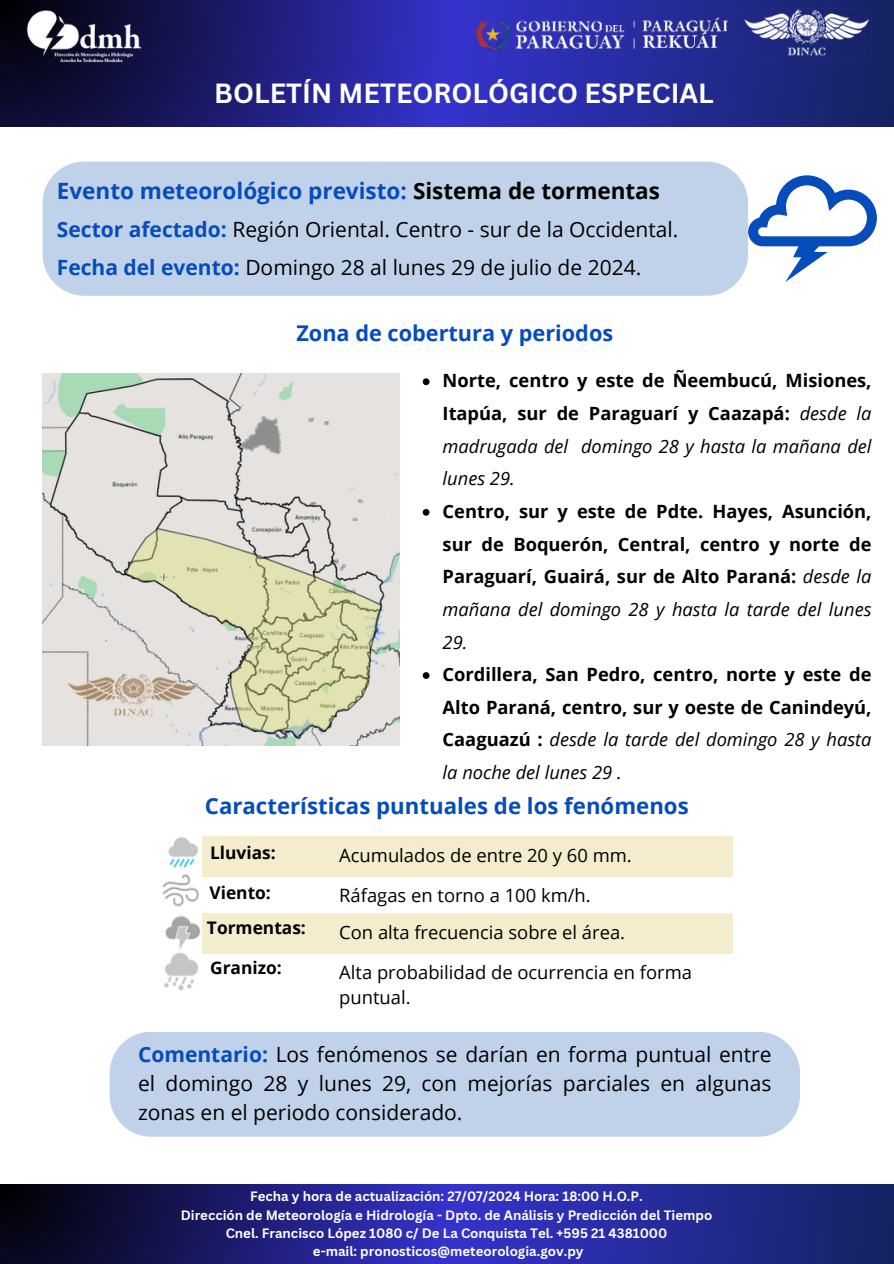
<style>
.page{position:relative;width:894px;height:1264px;background:#fff}
.page>*{position:absolute;margin:0;border:0;box-sizing:border-box;transform-origin:0 0}
.t1{font:700 27px "Canva Sans";color:#fff}
.t2{font:700 22.5px "Open Sans";color:#064cba}
.t3{font:700 22.2px "Open Sans";color:#064cba}
.t4{font:700 21.75px "Open Sans";color:#064cba}
.t5{font:21px/29.2px "Open Sans";color:#000;text-align:justify}
.t6{font:18.45px/25.3px "Open Sans";color:#000}
.t7{font:700 18.3px/32.7px "Open Sans";color:#000;text-align:justify}
.t8{font:700 17.4px "Open Sans";color:#000}
.t9{font:700 13.2px "Canva Sans";color:#fff}
.s1{color:#000}
.s2{font-weight:700;color:#064cba}
.s3{font-weight:400;font-style:italic}
</style>
<div class="page">
<svg style="left:0;top:0;width:893px;height:126px;background:#1f217d"></svg>
<img style="left:742px;top:8px;width:129px;height:50px">
<img style="left:26px;top:10px;width:115px;height:53px">
<svg style="left:748px;top:175px;width:128px;height:107px"></svg>
<div style="left:43px;top:162px;width:704px;height:134px;background:#c0d2ea"></div>
<svg style="left:0;top:1184px;width:893px;height:79px;background:#1f227f"></svg>
<img style="left:454px;top:4px;width:287px;height:81px">
<div style="left:160px;top:835px;width:572px;height:41px;background:#f3eccd"></div>
<div style="left:160px;top:913px;width:573px;height:40px;background:#f3eccd"></div>
<img style="left:160px;top:835px;width:42px;height:155px">
<div style="left:109px;top:1032px;width:690px;height:104px;background:#c0d2ea"></div>
<img style="left:43px;top:373px;width:356px;height:372px">
<img style="left:65px;top:672px;width:136px;height:45px">
<svg style="left:422px;top:378px;width:7px;height:7px"></svg>
<svg style="left:422px;top:509px;width:7px;height:6px"></svg>
<svg style="left:422px;top:672px;width:7px;height:7px"></svg>
<h3 class="t1" style="left:214px;top:74px;width:501px">BOLETÍN METEOROLÓGICO ESPECIAL</h3>
<h4 class="t2" style="left:57px;top:175px;width:604px">Evento meteorológico previsto: <span class="s1">Sistema de tormentas</span></h4>
<h4 class="t5" style="left:57px;top:211px;width:622px;line-height:37.2px"><span class="s2">Sector afectado:</span> Región Oriental. Centro - sur de la Occidental.<br><span class="s2">Fecha del evento:</span> Domingo 28 al lunes 29 de julio de 2024.</h4>
<h5 class="t4" style="left:296px;top:317px;width:318px">Zona de cobertura y periodos</h5>
<p class="t7" style="left:442px;top:364px;width:430px">Norte, centro y este de Ñeembucú, Misiones, Itapúa, sur de Paraguarí y Caazapá: <span class="s3">desde la madrugada del domingo 28 y hasta la mañana del lunes 29.</span></p>
<p class="t7" style="left:442px;top:494px;width:430px">Centro, sur y este de Pdte. Hayes, Asunción, sur de Boquerón, Central, centro y norte de Paraguarí, Guairá, sur de Alto Paraná: <span class="s3">desde la mañana del domingo 28 y hasta la tarde del lunes 29.</span></p>
<p class="t7" style="left:442px;top:657px;width:430px">Cordillera, San Pedro, centro, norte y este de Alto Paraná, centro, sur y oeste de Canindeyú, Caaguazú : <span class="s3">desde la tarde del domingo 28 y hasta la noche del lunes 29 .</span></p>
<h2 class="t3" style="left:205px;top:790px;width:485px">Características puntuales de los fenómenos</h2>
<h2 class="t8" style="left:210px;top:840px;width:67px">Lluvias:</h2>
<p class="t8" style="left:209px;top:880px;width:63px">Viento:</p>
<h3 class="t8" style="left:207px;top:915px;width:100px">Tormentas:</h3>
<p class="t8" style="left:210px;top:955px;width:73px">Granizo:</p>
<p class="t6" style="left:339px;top:842px;width:294px">Acumulados de entre 20 y 60 mm.</p>
<p class="t6" style="left:339px;top:882px;width:253px">Ráfagas en torno a 100 km/h.</p>
<p class="t6" style="left:339px;top:918px;width:287px">Con alta frecuencia sobre el área.</p>
<p class="t6" style="left:339px;top:959px;width:354px">Alta probabilidad de ocurrencia en forma puntual.</p>
<p class="t5" style="left:138px;top:1038px;width:634px"><span class="s2">Comentario:</span> Los fenómenos se darían en forma puntual entre el domingo 28 y lunes 29, con mejorías parciales en algunas zonas en el periodo considerado.</p>
<h4 class="t9" style="left:250px;top:1187px;width:394px">Fecha y hora de actualización: 27/07/2024 Hora: 18:00 H.O.P.</h4>
<h5 class="t9" style="left:181px;top:1205px;width:533px">Dirección de Meteorología e Hidrología - Dpto. de Análisis y Predicción del Tiempo</h5>
<h4 class="t9" style="left:226px;top:1223px;width:443px">Cnel. Francisco López 1080 c/ De La Conquista Tel. +595 21 4381000</h4>
<h5 class="t9" style="left:313px;top:1241px;width:272px">e-mail: pronosticos@meteorologia.gov.py</h5>
</div>
